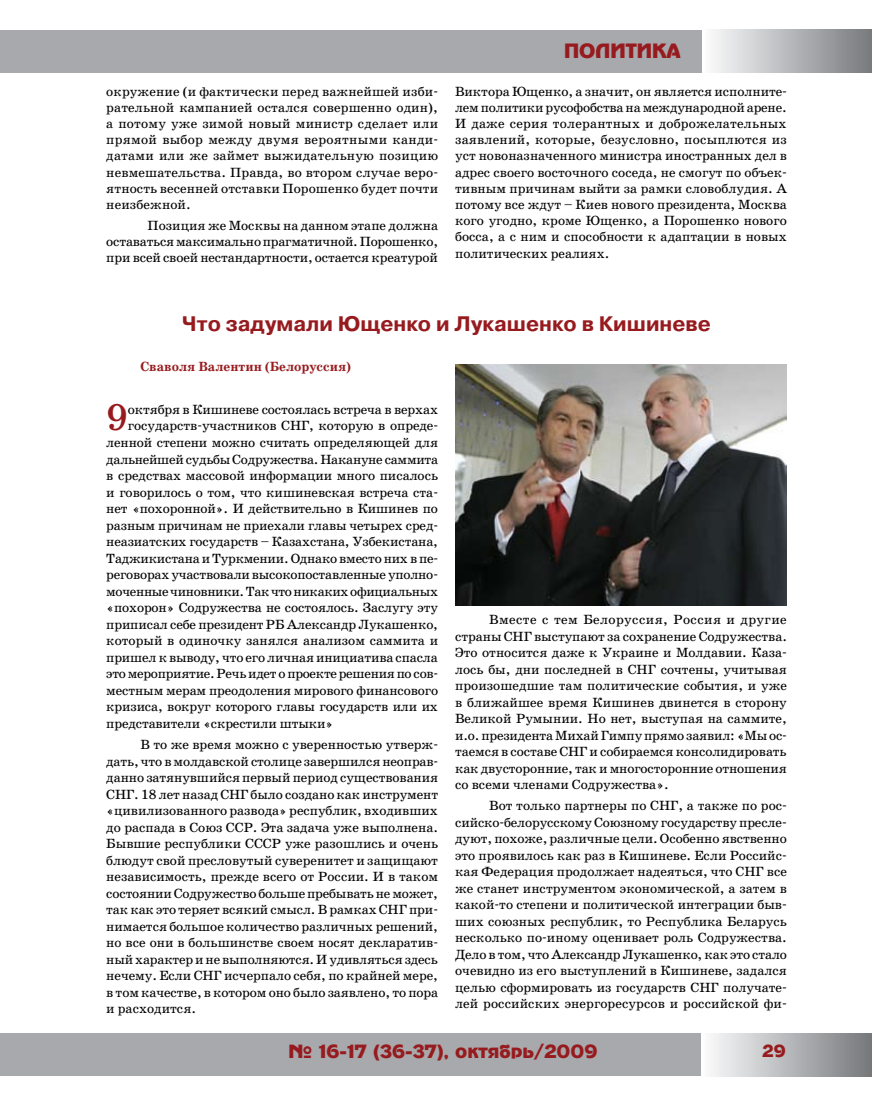
<style>
.page{position:relative;width:872px;height:1106px;background:#fff}
.page>*{position:absolute;margin:0;border:0;box-sizing:border-box;transform-origin:0 0}
.t1{font:37.8px "School Book C";color:#971b1e}
.t2{font:700 21px "Pragmatica C";color:#971b1e}
.t3{font:19.5px "Adver Gothic";color:#971b1e}
.t4{font:18px "Adver Gothic";color:#971b1e}
.t5{font:16.5px "Adver Gothic";color:#971b1e}
.t6{font:13.5px/16.5px "School Book C";letter-spacing:-.01em;color:#000;text-align:justify}
.t7{font:700 13.5px "School Book C";color:#971b1e}
</style>
<div class="page">
<img style="left:455px;top:364px;width:332px;height:241px">
<div style="left:0;top:1033px;width:702px;height:43px;background:#a7a9ac"></div>
<div style="left:0;top:30px;width:702px;height:42px;background:#a7a9ac"></div>
<div style="left:702px;top:1033px;width:170px;height:43px;background:linear-gradient(to right,#fcfdfe,#75787b)"></div>
<div style="left:702px;top:30px;width:170px;height:42px;background:linear-gradient(to right,#fdfdfe,#777a7d)"></div>
<p class="t6" style="left:106px;top:83px;width:333px">окружение (и фактически перед важнейшей изби&shy;рательной кампанией остался совершенно один), а потому уже зимой новый министр сделает или прямой выбор между двумя вероятными канди&shy;датами или же займет выжидательную позицию невмешательства. Правда, во втором случае веро&shy;ятность весенней отставки Порошенко будет почти неизбежной.</p>
<p class="t6" style="left:106px;top:217px;width:333px;text-indent:41px">Позиция же Москвы на данном этапе должна оставаться максимально прагматичной. Порошенко, при всей своей нестандартности, остается креатурой</p>
<h3 class="t3" style="left:564px;top:40px;width:118px">политика</h3>
<p class="t6" style="left:455px;top:83px;width:333px">Виктора Ющенко, а значит, он является исполните&shy;лем политики русофобства на международной арене.<br>И даже серия толерантных и доброжелательных заявлений, которые, безусловно, посыплются из уст новоназначенного министра иностранных дел в адрес своего восточного соседа, не смогут по объек&shy;тивным причинам выйти за рамки словоблудия. А потому все ждут – Киев нового президента, Москва кого угодно, кроме Ющенко, а Порошенко нового босса, а с ним и способности к адаптации в новых политических реалиях.</p>
<h2 class="t2" style="left:182px;top:312px;width:530px">Что задумали Ющенко и Лукашенко в Кишиневе</h2>
<p class="t7" style="left:140px;top:359px;width:212px">Сваволя Валентин (Белоруссия)</p>
<h1 class="t1" style="left:106px;top:397px;width:23px">9</h1>
<p class="t6" style="left:128px;top:401px;width:312px">октября в Кишиневе состоялась встреча в верхах</p>
<p class="t6" style="left:128px;top:418px;width:312px">государств-участников СНГ, которую в опреде-</p>
<p class="t6" style="left:106px;top:434px;width:333px">ленной степени можно считать определяющей для</p>
<p class="t6" style="left:106px;top:451px;width:333px">дальнейшей судьбы Содружества. Накануне саммита</p>
<p class="t6" style="left:106px;top:467px;width:333px">в средствах массовой информации много писалось</p>
<p class="t6" style="left:106px;top:484px;width:333px">и говорилось о том, что кишиневская встреча ста-</p>
<p class="t6" style="left:106px;top:500px;width:333px">нет «похоронной». И действительно в Кишинев по</p>
<p class="t6" style="left:106px;top:517px;width:333px">разным причинам не приехали главы четырех сред-</p>
<p class="t6" style="left:106px;top:533px;width:333px">неазиатских государств – Казахстана, Узбекистана,</p>
<p class="t6" style="left:106px;top:550px;width:333px">Таджикистана и Туркмении. Однако вместо них в пе-</p>
<p class="t6" style="left:106px;top:566px;width:333px">реговорах участвовали высокопоставленные уполно-</p>
<p class="t6" style="left:106px;top:583px;width:333px">моченные чиновники. Так что никаких официальных</p>
<p class="t6" style="left:106px;top:599px;width:333px">«похорон» Содружества не состоялось. Заслугу эту</p>
<p class="t6" style="left:106px;top:616px;width:333px">приписал себе президент РБ Александр Лукашенко,</p>
<p class="t6" style="left:106px;top:632px;width:333px">который в одиночку занялся анализом саммита и</p>
<p class="t6" style="left:106px;top:649px;width:333px">пришел к выводу, что его личная инициатива спасла</p>
<p class="t6" style="left:106px;top:665px;width:333px">это мероприятие. Речь идет о проекте решения по сов-</p>
<p class="t6" style="left:106px;top:682px;width:333px">местным мерам преодоления мирового финансового</p>
<p class="t6" style="left:106px;top:698px;width:333px">кризиса, вокруг которого главы государств или их</p>
<p class="t6" style="left:106px;top:715px;width:228px">представители «скрестили штыки»</p>
<p class="t6" style="left:106px;top:736px;width:333px;text-indent:34px">В то же время можно с уверенностью утверж&shy;дать, что в молдавской столице завершился неоправ&shy;данно затянувшийся первый период существования СНГ. 18 лет назад СНГ было создано как инструмент «цивилизованного развода» республик, входивших до распада в Союз ССР. Эта задача уже выполнена.<br>Бывшие республики СССР уже разошлись и очень блюдут свой пресловутый суверенитет и защищают независимость, прежде всего от России. И в таком состоянии Содружество больше пребывать не может, так как это теряет всякий смысл. В рамках СНГ при&shy;нимается большое количество различных решений, но все они в большинстве своем носят декларатив&shy;ный характер и не выполняются. И удивляться здесь нечему. Если СНГ исчерпало себя, по крайней мере, в том качестве, в котором оно было заявлено, то пора и расходится.</p>
<p class="t6" style="left:455px;top:611px;width:333px;text-indent:34px">Вместе с тем Белоруссия, Россия и другие страны СНГ выступают за сохранение Содружества.<br>Это относится даже к Украине и Молдавии. Каза&shy;лось бы, дни последней в СНГ сочтены, учитывая произошедшие там политические события, и уже в ближайшее время Кишинев двинется в сторону Великой Румынии. Но нет, выступая на саммите, и.о. президента Михай Гимпу прямо заявил: «Мы ос&shy;таемся в составе СНГ и собираемся консолидировать как двусторонние, так и многосторонние отношения со всеми членами Содружества».</p>
<p class="t6" style="left:455px;top:797px;width:333px;text-indent:34px">Вот только партнеры по СНГ, а также по рос&shy;сийско-белорусскому Союзному государству пресле&shy;дуют, похоже, различные цели. Особенно явственно это проявилось как раз в Кишиневе. Если Российс&shy;кая Федерация продолжает надеяться, что СНГ все же станет инструментом экономической, а затем в какой-то степени и политической интеграции быв&shy;ших союзных республик, то Республика Беларусь несколько по-иному оценивает роль Содружества.<br>Дело в том, что Александр Лукашенко, как это стало очевидно из его выступлений в Кишиневе, задался целью сформировать из государств СНГ получате&shy;лей российских энергоресурсов и российской фи-</p>
<h3 class="t4" style="left:288px;top:1041px;width:310px">№ 16-17 (36-37), октябрь/2009</h3>
<p class="t5" style="left:762px;top:1042px;width:25px">29</p>
</div>
